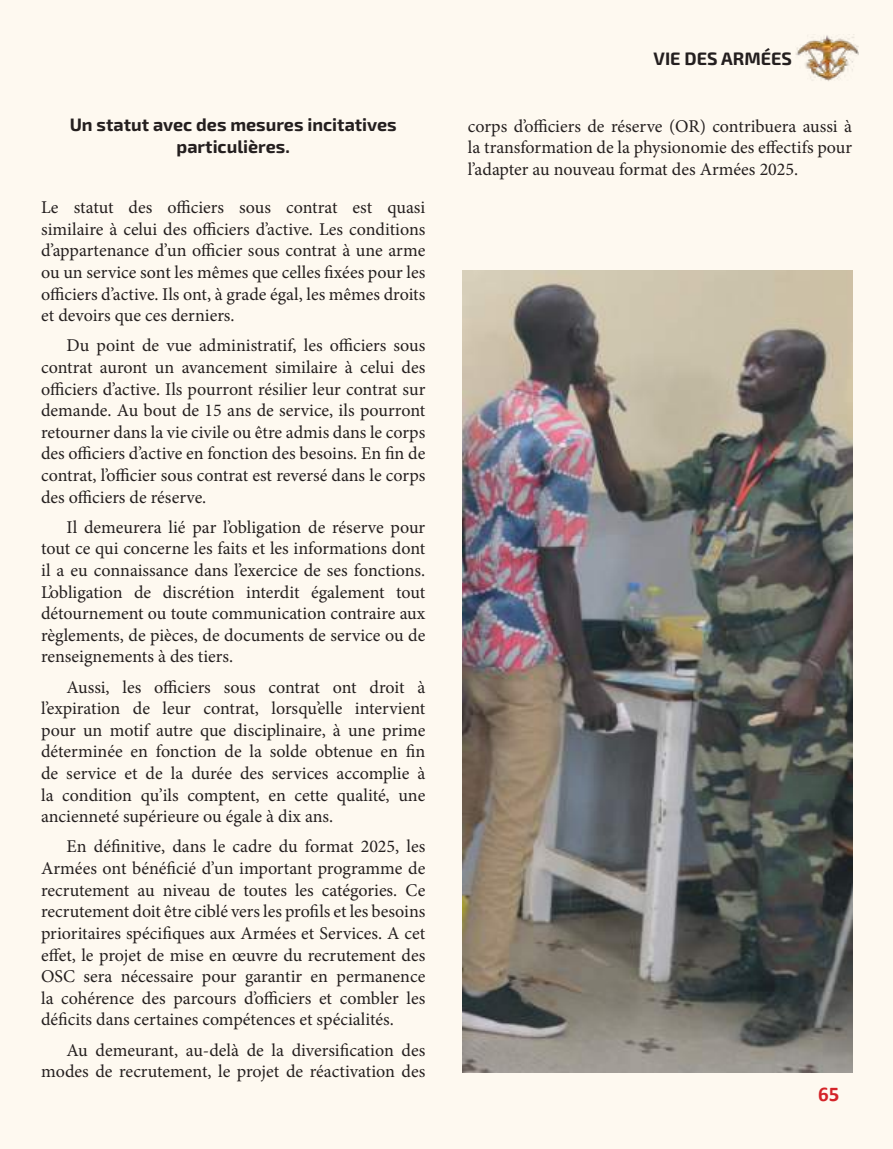
<style>
.page{position:relative;width:893px;height:1149px;background:#fff}
.page>*{position:absolute;margin:0;border:0;box-sizing:border-box;transform-origin:0 0}
.t1{font:700 21px "Calibri";color:#d42429}
.t2{font:18px/21.6px "Minion Pro";color:#241f1f;text-align:justify}
.t3{font:700 18px/21.6px "Exo 2";color:#241f1f;text-align:center}
</style>
<div class="page">
<div style="left:0;top:0;width:893px;height:1148px;background:#fef9f0"></div>
<img style="left:796px;top:34px;width:63px;height:47px">
<img style="left:462px;top:271px;width:390px;height:800px">
<p class="t3" style="left:70px;top:114px;width:329px">Un statut avec des mesures incitatives particulières.</p>
<p class="t2" style="left:41px;top:196px;width:386px">Le statut des officiers sous contrat est quasi similaire à celui des officiers d’active. Les conditions d’appartenance d’un officier sous contrat à une arme ou un service sont les mêmes que celles fixées pour les officiers d’active. Ils ont, à grade égal, les mêmes droits et devoirs que ces derniers.</p>
<p class="t2" style="left:41px;top:335px;width:386px;text-indent:26px">Du point de vue administratif, les officiers sous contrat auront un avancement similaire à celui des officiers d’active. Ils pourront résilier leur contrat sur demande. Au bout de 15 ans de service, ils pourront retourner dans la vie civile ou être admis dans le corps des officiers d’active en fonction des besoins. En fin de contrat, l’officier sous contrat est reversé dans le corps des officiers de réserve.</p>
<p class="t2" style="left:41px;top:516px;width:386px;text-indent:26px">Il demeurera lié par l’obligation de réserve pour tout ce qui concerne les faits et les informations dont il a eu connaissance dans l’exercice de ses fonctions.<br>L’obligation de discrétion interdit également tout détournement ou toute communication contraire aux règlements, de pièces, de documents de service ou de renseignements à des tiers.</p>
<p class="t2" style="left:41px;top:676px;width:386px;text-indent:26px">Aussi, les officiers sous contrat ont droit à l’expiration de leur contrat, lorsqu’elle intervient pour un motif autre que disciplinaire, à une prime déterminée en fonction de la solde obtenue en fin de service et de la durée des services accomplie à la condition qu’ils comptent, en cette qualité, une ancienneté supérieure ou égale à dix ans.</p>
<p class="t2" style="left:41px;top:835px;width:386px;text-indent:26px">En définitive, dans le cadre du format 2025, les Armées ont bénéficié d’un important programme de recrutement au niveau de toutes les catégories. Ce recrutement doit être ciblé vers les profils et les besoins prioritaires spécifiques aux Armées et Services. A cet effet, le projet de mise en œuvre du recrutement des OSC sera nécessaire pour garantir en permanence la cohérence des parcours d’officiers et combler les déficits dans certaines compétences et spécialités.</p>
<p class="t2" style="left:41px;top:1038px;width:386px;text-align:right">Au demeurant, au-delà de la diversification des modes de recrutement, le projet de réactivation des</p>
<p class="t3" style="left:653px;top:48px;width:140px">VIE DES ARMÉES</p>
<p class="t2" style="left:468px;top:115px;width:386px">corps d’officiers de réserve (OR) contribuera aussi à la transformation de la physionomie des effectifs pour l’adapter au nouveau format des Armées 2025.</p>
<p class="t1" style="left:818px;top:1080px;width:23px">65</p>
</div>
